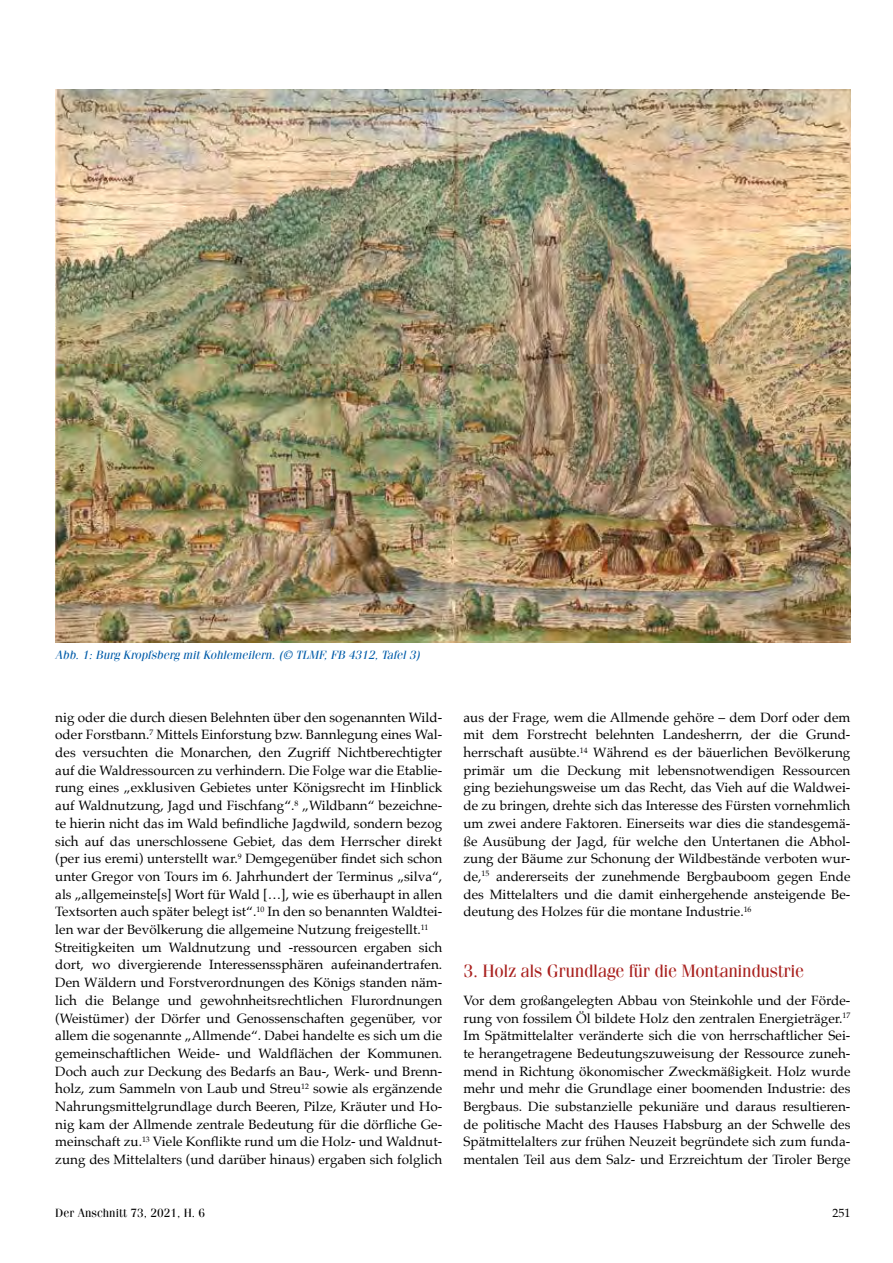
<style>
.page{position:relative;width:893px;height:1263px;background:#fff}
.page>*{position:absolute;margin:0;border:0;box-sizing:border-box;transform-origin:0 0}
.t1{font:18px "Fenice LT";letter-spacing:-.02em;color:#a9211f}
.t2{font:13.5px/17.7px "Palatino";color:#000;text-align:justify}
.t3{font:italic 12px "Fenice LT";color:#005ca9}
.t4{font:12px "Fenice LT";color:#000}
.t5{font:12px "Palatino";color:#000}
</style>
<div class="page">
<img style="left:55px;top:89px;width:795px;height:553px">
<p class="t3" style="left:55px;top:648px;width:367px">Abb. 1: Burg Kropfsberg mit Kohlemeilern. (© TLMF, FB 4312, Tafel 3)</p>
<p class="t2" style="left:55px;top:708px;width:388px;text-align:left">nig oder die durch diesen Belehnten über den sogenannten Wild&shy;oder Forstbann.<sup>7</sup> Mittels Einforstung bzw. Bannlegung eines Wal&shy;des versuchten die Monarchen, den Zugriff Nichtberechtigter auf die Waldressourcen zu verhindern. Die Folge war die Etablie&shy;rung eines „exklusiven Gebietes unter Königsrecht im Hinblick auf Waldnutzung, Jagd und Fischfang“.<sup>8</sup> „Wildbann“ bezeichne&shy;te hierin nicht das im Wald befindliche Jagdwild, sondern bezog sich auf das unerschlossene Gebiet, das dem Herrscher direkt (per ius eremi) unterstellt war.<sup>9</sup> Demgegenüber findet sich schon unter Gregor von Tours im 6. Jahrhundert der Terminus „silva“, als „allgemeinste[s] Wort für Wald […], wie es überhaupt in allen Textsorten auch später belegt ist“.<sup>10</sup> In den so benannten Waldtei&shy;len war der Bevölkerung die allgemeine Nutzung freigestellt.<sup>11<br></sup>Streitigkeiten um Waldnutzung und -ressourcen ergaben sich dort, wo divergierende Interessenssphären aufeinandertrafen.<br>Den Wäldern und Forstverordnungen des Königs standen näm&shy;lich die Belange und gewohnheitsrechtlichen Flurordnungen (Weistümer) der Dörfer und Genossenschaften gegenüber, vor allem die sogenannte „Allmende“. Dabei handelte es sich um die gemeinschaftlichen Weide- und Waldflächen der Kommunen.<br>Doch auch zur Deckung des Bedarfs an Bau-, Werk- und Brenn&shy;holz, zum Sammeln von Laub und Streu<sup>12</sup> sowie als ergänzende Nahrungsmittelgrundlage durch Beeren, Pilze, Kräuter und Ho&shy;nig kam der Allmende zentrale Bedeutung für die dörfliche Ge&shy;meinschaft zu.<sup>13</sup> Viele Konflikte rund um die Holz- und Waldnut&shy;zung des Mittelalters (und darüber hinaus) ergaben sich folglich</p>
<p class="t2" style="left:463px;top:708px;width:388px">aus der Frage, wem die Allmende gehöre – dem Dorf oder dem mit dem Forstrecht belehnten Landesherrn, der die Grund&shy;herrschaft ausübte.<sup>14</sup> Während es der bäuerlichen Bevölkerung primär um die Deckung mit lebensnotwendigen Ressourcen ging beziehungsweise um das Recht, das Vieh auf die Waldwei&shy;de zu bringen, drehte sich das Interesse des Fürsten vornehmlich um zwei andere Faktoren. Einerseits war dies die standesgemä&shy;ße Ausübung der Jagd, für welche den Untertanen die Abhol&shy;zung der Bäume zur Schonung der Wildbestände verboten wur&shy;de,<sup>15</sup> andererseits der zunehmende Bergbauboom gegen Ende des Mittelalters und die damit einhergehende ansteigende Be&shy;deutung des Holzes für die montane Industrie.<sup>16</sup></p>
<h1 class="t1" style="left:463px;top:960px;width:342px">3. Holz als Grundlage für die Montanindustrie</h1>
<p class="t2" style="left:463px;top:991px;width:388px">Vor dem großangelegten Abbau von Steinkohle und der Förde&shy;rung von fossilem Öl bildete Holz den zentralen Energieträger.<sup>17<br></sup>Im Spätmittelalter veränderte sich die von herrschaftlicher Sei&shy;te herangetragene Bedeutungszuweisung der Ressource zuneh&shy;mend in Richtung ökonomischer Zweckmäßigkeit. Holz wurde mehr und mehr die Grundlage einer boomenden Industrie: des Bergbaus. Die substanzielle pekuniäre und daraus resultieren&shy;de politische Macht des Hauses Habsburg an der Schwelle des Spätmittelalters zur frühen Neuzeit begründete sich zum funda&shy;mentalen Teil aus dem Salz- und Erzreichtum der Tiroler Berge</p>
<p class="t4" style="left:55px;top:1206px;width:152px">Der Anschnitt 73, 2021, H. 6</p>
<p class="t5" style="left:832px;top:1203px;width:19px">251</p>
</div>
